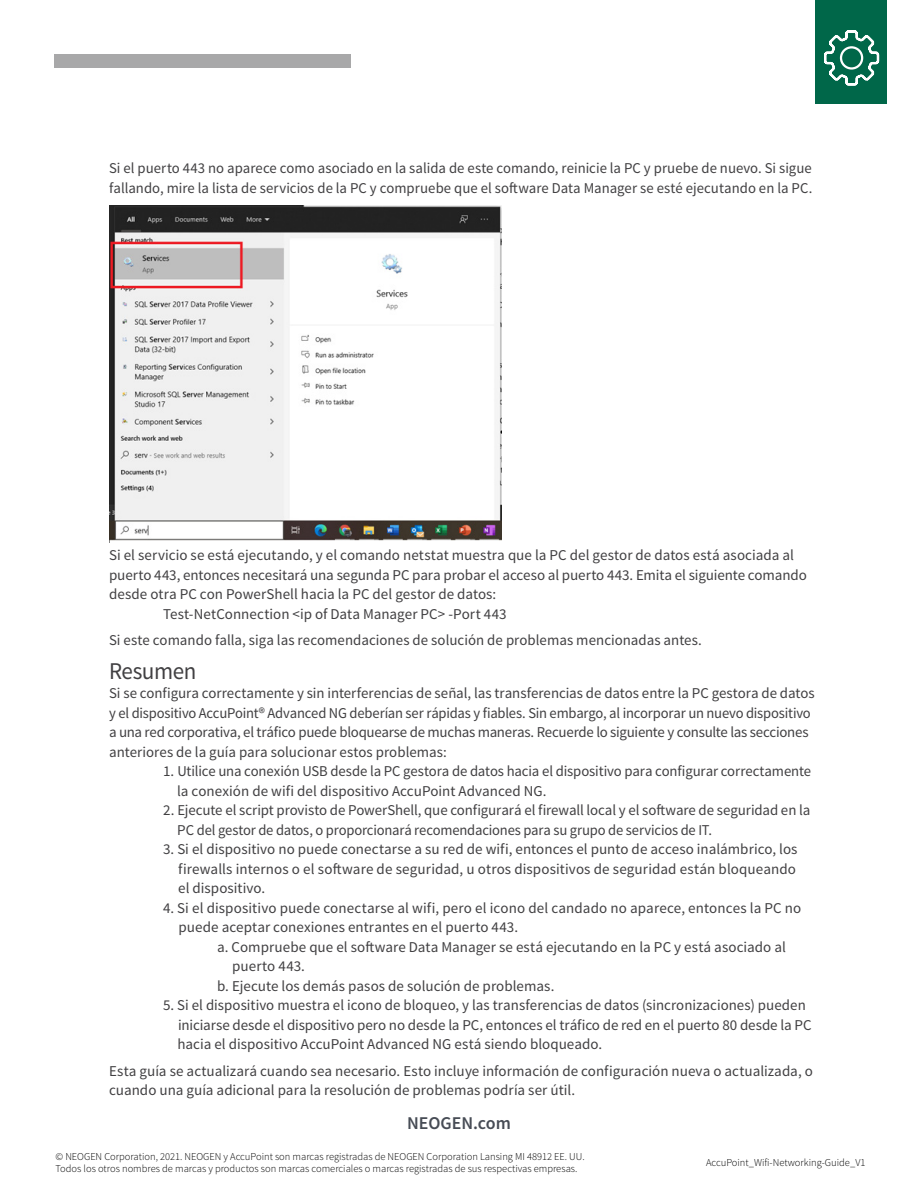
<style>
.page{position:relative;width:918px;height:1188px;background:#fff}
.page>*{position:absolute;margin:0;border:0;box-sizing:border-box;transform-origin:0 0}
.t1{font:24px "Source Sans Pro";letter-spacing:-.02em;color:#414042;scale:.96 1}
.t2{font:600 18px "Source Sans Pro";color:#474c55}
.t3{font:15px/19.5px "Source Sans Pro";color:#414042}
.t4{font:300 10.5px/12px "Source Sans Pro";color:#000}
</style>
<div class="page">
<div style="left:815px;top:0;width:72px;height:104px;background:#006749"></div>
<div style="left:54px;top:54px;width:297px;height:14px;background:#a8a8a9"></div>
<svg style="left:824px;top:30px;width:56px;height:56px"></svg>
<img style="left:110px;top:206px;width:392px;height:335px">
<p class="t3" style="left:109px;top:159px;width:705px">Si el puerto 443 no aparece como asociado en la salida de este comando, reinicie la PC y pruebe de nuevo. Si sigue fallando, mire la lista de servicios de la PC y compruebe que el software Data Manager se esté ejecutando en la PC.</p>
<p class="t3" style="left:109px;top:546px;width:686px">Si el servicio se está ejecutando, y el comando netstat muestra que la PC del gestor de datos está asociada al</p>
<p class="t3" style="left:109px;top:565px;width:699px">puerto 443, entonces necesitará una segunda PC para probar el acceso al puerto 443. Emita el siguiente comando</p>
<p class="t3" style="left:109px;top:585px;width:389px">desde otra PC con PowerShell hacia la PC del gestor de datos:</p>
<p class="t3" style="left:163px;top:604px;width:345px">Test-NetConnection &lt;ip of Data Manager PC&gt; -Port 443</p>
<p class="t3" style="left:109px;top:631px;width:594px">Si este comando falla, siga las recomendaciones de solución de problemas mencionadas antes.</p>
<h1 class="t1" style="left:109px;top:656px;width:92px">Resumen</h1>
<p class="t3" style="left:109px;top:684px;width:707px">Si se configura correctamente y sin interferencias de señal, las transferencias de datos entre la PC gestora de datos y el dispositivo AccuPoint® Advanced NG deberían ser rápidas y fiables. Sin embargo, al incorporar un nuevo dispositivo a una red corporativa, el tráfico puede bloquearse de muchas maneras. Recuerde lo siguiente y consulte las secciones anteriores de la guía para solucionar estos problemas:</p>
<p class="t3" style="left:177px;top:762px;width:636px;text-indent:-14px">1. Utilice una conexión USB desde la PC gestora de datos hacia el dispositivo para configurar correctamente la conexión de wifi del dispositivo AccuPoint Advanced NG.</p>
<p class="t3" style="left:177px;top:801px;width:635px;text-indent:-14px">2. Ejecute el script provisto de PowerShell, que configurará el firewall local y el software de seguridad en la<br>PC del gestor de datos, o proporcionará recomendaciones para su grupo de servicios de IT.</p>
<p class="t3" style="left:178px;top:840px;width:621px;text-align:justify;text-indent:-15px">3. Si el dispositivo no puede conectarse a su red de wifi, entonces el punto de acceso inalámbrico, los firewalls internos o el software de seguridad, u otros dispositivos de seguridad están bloqueando el dispositivo.</p>
<p class="t3" style="left:179px;top:898px;width:624px;text-indent:-16px">4. Si el dispositivo puede conectarse al wifi, pero el icono del candado no aparece, entonces la PC no puede aceptar conexiones entrantes en el puerto 443.</p>
<p class="t3" style="left:217px;top:937px;width:570px">a. Compruebe que el software Data Manager se está ejecutando en la PC y está asociado al</p>
<p class="t3" style="left:232px;top:957px;width:74px">puerto 443.</p>
<p class="t3" style="left:217px;top:976px;width:339px">b. Ejecute los demás pasos de solución de problemas.</p>
<p class="t3" style="left:177px;top:996px;width:636px;text-indent:-14px">5. Si el dispositivo muestra el icono de bloqueo, y las transferencias de datos (sincronizaciones) pueden iniciarse desde el dispositivo pero no desde la PC, entonces el tráfico de red en el puerto 80 desde la PC hacia el dispositivo AccuPoint Advanced NG está siendo bloqueado.</p>
<p class="t3" style="left:109px;top:1061px;width:705px">Esta guía se actualizará cuando sea necesario. Esto incluye información de configuración nueva o actualizada, o cuando una guía adicional para la resolución de problemas podría ser útil.</p>
<p class="t2" style="left:407px;top:1111px;width:105px">NEOGEN.com</p>
<p class="t4" style="left:56px;top:1150px;width:531px">© NEOGEN Corporation, 2021. NEOGEN y AccuPoint son marcas registradas de NEOGEN Corporation Lansing MI 48912 EE. UU.<br>Todos los otros nombres de marcas y productos son marcas comerciales o marcas registradas de sus respectivas empresas.</p>
<p class="t4" style="left:706px;top:1156px;width:161px">AccuPoint_Wifi-Networking-Guide_V1</p>
</div>
